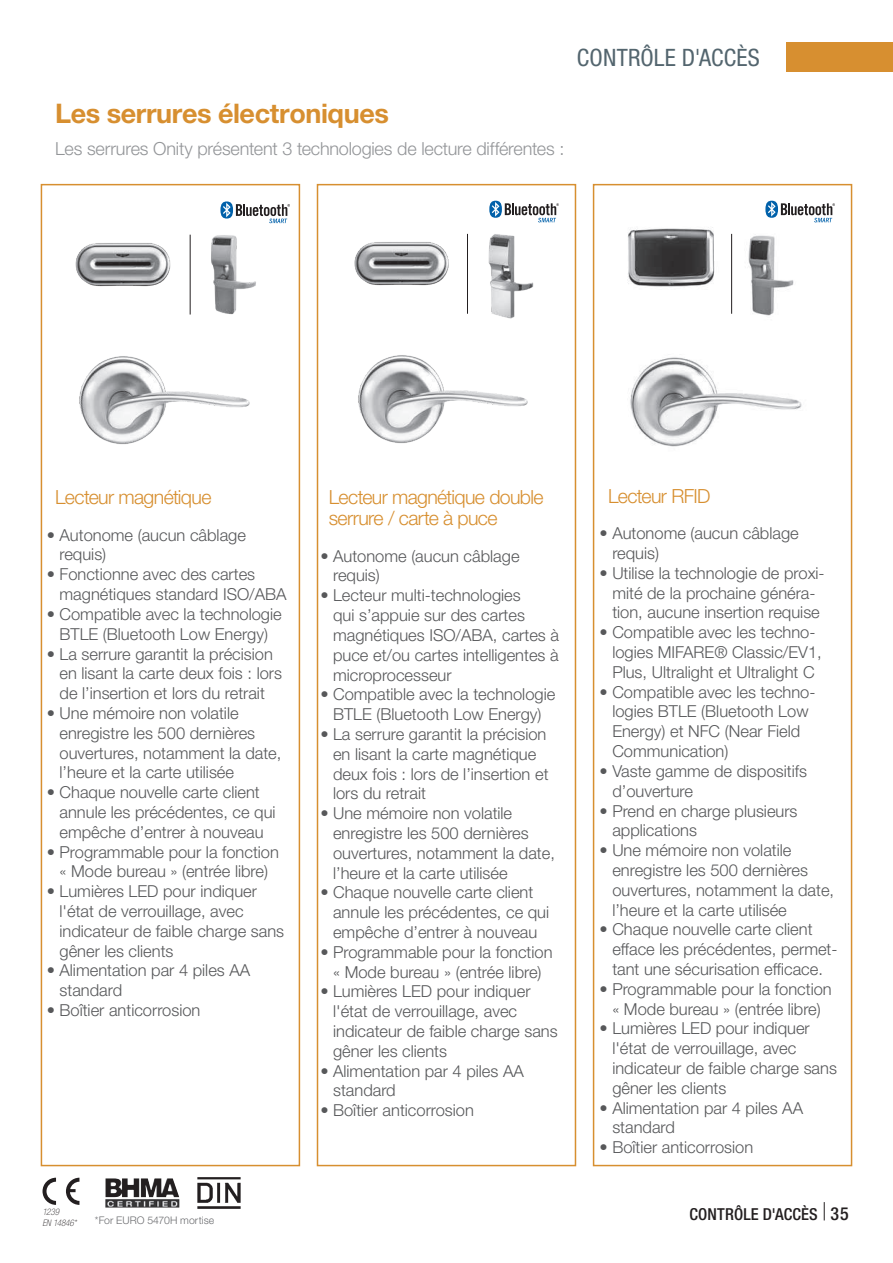
<style>
.page{position:relative;width:893px;height:1263px;background:#fff}
.page>*{position:absolute;margin:0;border:0;box-sizing:border-box;transform-origin:0 0}
.t1{font:700 27px "Helvetica Neue LT Std";letter-spacing:-.015em;color:#d78f30}
.t2{font:condensed 24px "Helvetica Neue LT Std";letter-spacing:.01em;color:#53656e}
.t3{font:300 19.5px/21px "Helvetica Neue LT Std";letter-spacing:-.03em;color:#d78f30}
.t4{font:300 18px "Helvetica Neue LT Std";letter-spacing:-.01em;color:#939598}
.t5{font:300 16.5px/19.8px "Helvetica Neue LT Std";color:#57585a}
.t6{font:500 condensed 16.5px "Helvetica Neue LT Std";letter-spacing:.01em;color:#231f20}
.t7{font:300 10.5px "Helvetica Neue LT Std";letter-spacing:.005em;color:#6c6d70}
.t8{font:italic 100 condensed 9px/10.5px "Helvetica Neue LT Std";letter-spacing:-.015em;color:#231f20}
.s1{font-size:18px}
</style>
<div class="page">
<div style="left:787px;top:43px;width:106px;height:29px;background:#d78f30"></div>
<svg style="left:824px;top:1202px;width:1px;height:18px"></svg>
<div style="left:41px;top:184px;width:259px;height:982px;border:2px solid #d78f30"></div>
<div style="left:317px;top:184px;width:259px;height:982px;border:2px solid #d78f30"></div>
<div style="left:593px;top:184px;width:259px;height:982px;border:2px solid #d78f30"></div>
<img style="left:198px;top:1177px;width:43px;height:32px">
<img style="left:105px;top:1178px;width:34px;height:19px">
<svg style="left:43px;top:1178px;width:13px;height:27px"></svg>
<svg style="left:66px;top:1178px;width:13px;height:27px"></svg>
<img style="left:75px;top:234px;width:179px;height:210px">
<hr style="left:190px;top:235px;width:1px;height:79px;background:#231f20">
<svg style="left:220px;top:201px;width:70px;height:22px"></svg>
<img style="left:354px;top:233px;width:179px;height:210px">
<hr style="left:467px;top:234px;width:1px;height:80px;background:#231f20">
<svg style="left:489px;top:201px;width:70px;height:21px"></svg>
<img style="left:628px;top:227px;width:174px;height:220px">
<img style="left:721px;top:227px;width:81px;height:115px">
<hr style="left:731px;top:234px;width:1px;height:80px;background:#231f20">
<svg style="left:765px;top:201px;width:70px;height:21px"></svg>
<h1 class="t1" style="left:55px;top:96px;width:335px">Les serrures électroniques</h1>
<p class="t4" style="left:55px;top:138px;width:511px">Les serrures Onity présentent 3 technologies de lecture différentes :</p>
<h2 class="t2" style="left:577px;top:44px;width:184px">CONTRÔLE D'ACCÈS</h2>
<p class="t3" style="left:55px;top:486px;width:158px">Lecteur magnétique</p>
<p class="t5" style="left:60px;top:525px;width:188px;text-indent:-13px">• Autonome (aucun câblage requis)</p>
<p class="t5" style="left:60px;top:564px;width:229px;text-indent:-13px">• Fonctionne avec des cartes magnétiques standard ISO/ABA</p>
<p class="t5" style="left:47px;top:604px;width:236px;text-align:center">• Compatible avec la technologie<br>BTLE (Bluetooth Low Energy)</p>
<p class="t5" style="left:60px;top:643px;width:224px;text-indent:-13px">• La serrure garantit la précision en lisant la carte deux fois : lors de l’insertion et lors du retrait</p>
<p class="t5" style="left:60px;top:703px;width:223px;text-indent:-13px">• Une mémoire non volatile enregistre les 500 dernières ouvertures, notamment la date, l’heure et la carte utilisée</p>
<p class="t5" style="left:60px;top:782px;width:218px;text-indent:-13px">• Chaque nouvelle carte client annule les précédentes, ce qui empêche d’entrer à nouveau</p>
<p class="t5" style="left:47px;top:841px;width:234px;text-align:center">• Programmable pour la fonction « Mode bureau » (entrée libre)</p>
<p class="t5" style="left:60px;top:881px;width:226px;text-indent:-13px">• Lumières LED pour indiquer l'état de verrouillage, avec indicateur de faible charge sans gêner les clients</p>
<p class="t5" style="left:60px;top:960px;width:192px;text-indent:-13px">• Alimentation par 4 piles AA standard</p>
<p class="t5" style="left:47px;top:1000px;width:155px">• Boîtier anticorrosion</p>
<p class="t3" style="left:329px;top:486px;width:216px">Lecteur magnétique double serrure / carte à puce</p>
<p class="t5" style="left:333px;top:546px;width:188px;text-indent:-13px">• Autonome (aucun câblage requis)</p>
<p class="t5" style="left:333px;top:585px;width:227px;text-indent:-13px">• Lecteur multi-technologies<br>qui s’appuie sur des cartes magnétiques ISO/ABA, cartes à puce et/ou cartes intelligentes à microprocesseur</p>
<p class="t5" style="left:320px;top:684px;width:236px;text-align:center">• Compatible avec la technologie<br>BTLE (Bluetooth Low Energy)</p>
<p class="t5" style="left:333px;top:724px;width:217px;text-indent:-13px">• La serrure garantit la précision en lisant la carte magnétique deux fois : lors de l’insertion et lors du retrait</p>
<p class="t5" style="left:333px;top:803px;width:223px;text-indent:-13px">• Une mémoire non volatile enregistre les 500 dernières ouvertures, notamment la date, l’heure et la carte utilisée</p>
<p class="t5" style="left:333px;top:882px;width:218px;text-indent:-13px">• Chaque nouvelle carte client annule les précédentes, ce qui empêche d’entrer à nouveau</p>
<p class="t5" style="left:320px;top:942px;width:234px;text-align:center">• Programmable pour la fonction « Mode bureau » (entrée libre)</p>
<p class="t5" style="left:333px;top:981px;width:226px;text-indent:-13px">• Lumières LED pour indiquer l'état de verrouillage, avec indicateur de faible charge sans gêner les clients</p>
<p class="t5" style="left:333px;top:1060px;width:192px;text-indent:-13px">• Alimentation par 4 piles AA standard</p>
<p class="t5" style="left:320px;top:1100px;width:155px">• Boîtier anticorrosion</p>
<p class="t8" style="left:43px;top:1207px;width:35px">1239<br>EN 14846*</p>
<p class="t7" style="left:95px;top:1214px;width:121px">*For EURO 5470H mortise</p>
<p class="t3" style="left:608px;top:485px;width:104px">Lecteur RFID</p>
<p class="t5" style="left:612px;top:523px;width:188px;text-indent:-13px">• Autonome (aucun câblage requis)</p>
<p class="t5" style="left:600px;top:563px;width:227px;text-align:center">• Utilise la technologie de proxi&shy;mité de la prochaine généra&shy;tion, aucune insertion requise</p>
<p class="t5" style="left:612px;top:622px;width:211px;text-indent:-13px">• Compatible avec les techno&shy;logies MIFARE® Classic/EV1,<br>Plus, Ultralight et Ultralight C</p>
<p class="t5" style="left:612px;top:681px;width:205px;text-indent:-13px">• Compatible avec les techno&shy;logies BTLE (Bluetooth Low<br>Energy) et NFC (Near Field<br>Communication)</p>
<p class="t5" style="left:612px;top:761px;width:196px;text-indent:-13px">• Vaste gamme de dispositifs d’ouverture</p>
<p class="t5" style="left:612px;top:800px;width:187px;text-indent:-13px">• Prend en charge plusieurs applications</p>
<p class="t5" style="left:612px;top:840px;width:223px;text-indent:-13px">• Une mémoire non volatile enregistre les 500 dernières ouvertures, notamment la date, l’heure et la carte utilisée</p>
<p class="t5" style="left:612px;top:919px;width:227px;text-indent:-13px">• Chaque nouvelle carte client efface les précédentes, permet&shy;tant une sécurisation efficace.</p>
<p class="t5" style="left:600px;top:978px;width:234px;text-align:center">• Programmable pour la fonction « Mode bureau » (entrée libre)</p>
<p class="t5" style="left:612px;top:1018px;width:226px;text-indent:-13px">• Lumières LED pour indiquer l'état de verrouillage, avec indicateur de faible charge sans gêner les clients</p>
<p class="t5" style="left:612px;top:1097px;width:192px;text-indent:-13px">• Alimentation par 4 piles AA standard</p>
<p class="t5" style="left:600px;top:1137px;width:155px">• Boîtier anticorrosion</p>
<p class="t6" style="left:689px;top:1205px;width:161px">CONTRÔLE D'ACCÈS <span class="s1">35</span></p>
</div>
